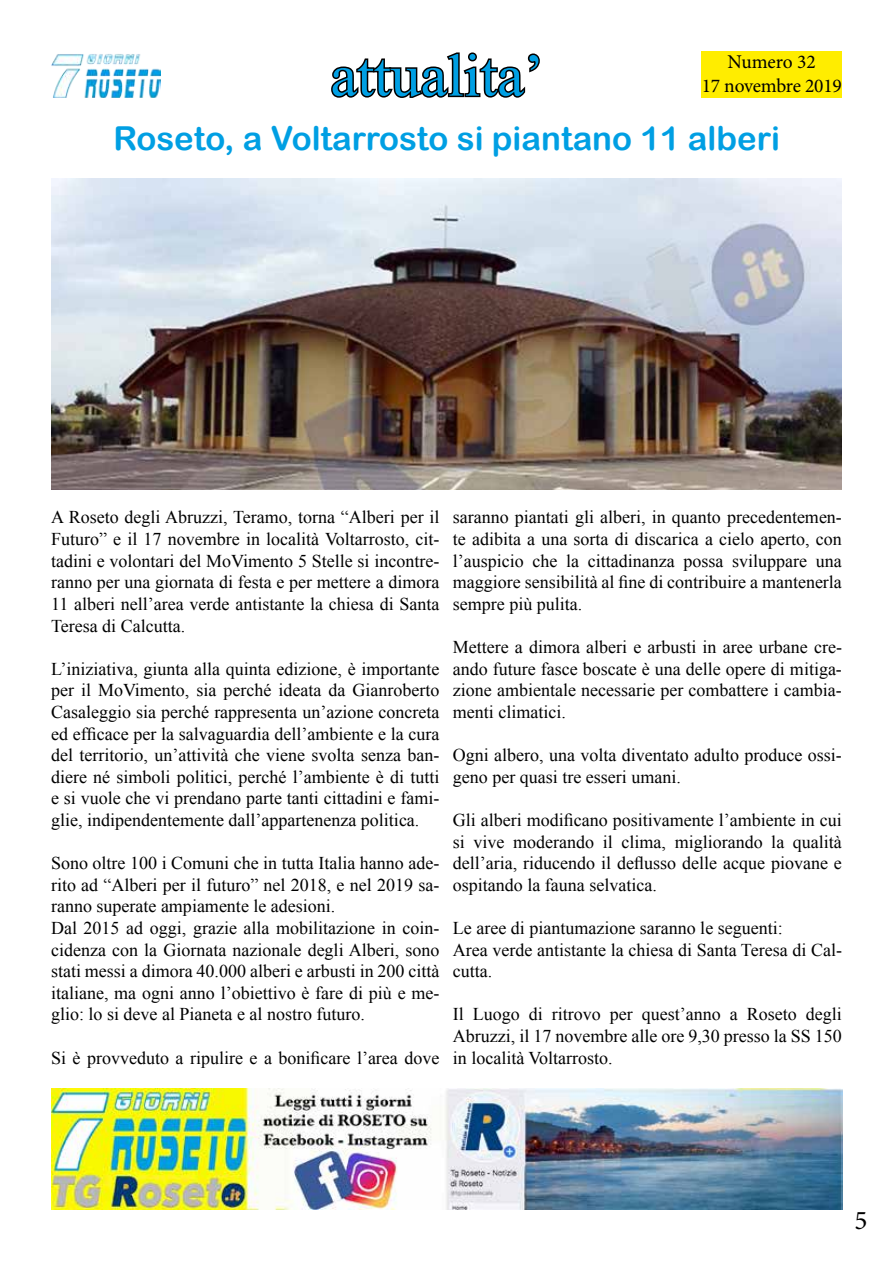
<style>
.page{position:relative;width:893px;height:1263px;background:#fff}
.page>*{position:absolute;margin:0;border:0;box-sizing:border-box;transform-origin:0 0}
.t1{font:60px "Times New Roman";color:#009fe3}
.t2{font:33px "Arial Rounded MT Bold";color:#009fe3}
.t3{font:27px "Minion Pro";color:#000}
.t4{font:19.5px/23.4px "Minion Pro";letter-spacing:-.01em;color:#000;text-align:center}
.t5{font:18px/21.6px "Times New Roman";color:#000;text-align:justify}
</style>
<div class="page">
<img style="left:51px;top:54px;width:110px;height:44px">
<svg style="left:331px;top:52px;width:209px;height:46px"></svg>
<img style="left:51px;top:1089px;width:791px;height:120px">
<img style="left:52px;top:179px;width:790px;height:310px">
<div style="left:702px;top:51px;width:140px;height:47px;background:#ffed00"></div>
<h1 class="t1" style="left:330px;top:35px;width:215px">attualita’</h1>
<p class="t4" style="left:702px;top:50px;width:142px">Numero 32<br>17 novembre 2019</p>
<h2 class="t2" style="left:114px;top:119px;width:668px">Roseto, a Voltarrosto si piantano 11 alberi</h2>
<p class="t5" style="left:51px;top:506px;width:390px">A Roseto degli Abruzzi, Teramo, torna “Alberi per il Futuro” e il 17 novembre in località Voltarrosto, cit&shy;tadini e volontari del MoVimento 5 Stelle si incontre&shy;ranno per una giornata di festa e per mettere a dimora 11 alberi nell’area verde antistante la chiesa di Santa Teresa di Calcutta.</p>
<p class="t5" style="left:51px;top:658px;width:390px">L’iniziativa, giunta alla quinta edizione, è importante per il MoVimento, sia perché ideata da Gianroberto Casaleggio sia perché rappresenta un’azione concreta ed efficace per la salvaguardia dell’ambiente e la cura del territorio, un’attività che viene svolta senza ban&shy;diere né simboli politici, perché l’ambiente è di tutti e si vuole che vi prendano parte tanti cittadini e fami&shy;glie, indipendentemente dall’appartenenza politica.</p>
<p class="t5" style="left:51px;top:852px;width:390px;text-align:left">Sono oltre 100 i Comuni che in tutta Italia hanno ade&shy;rito ad “Alberi per il futuro” nel 2018, e nel 2019 sa&shy;ranno superate ampiamente le adesioni.<br>Dal 2015 ad oggi, grazie alla mobilitazione in coin&shy;cidenza con la Giornata nazionale degli Alberi, sono stati messi a dimora 40.000 alberi e arbusti in 200 città italiane, ma ogni anno l’obiettivo è fare di più e me&shy;glio: lo si deve al Pianeta e al nostro futuro.</p>
<p class="t5" style="left:51px;top:1046px;width:390px">Si è provveduto a ripulire e a bonificare l’area dove</p>
<p class="t5" style="left:453px;top:506px;width:391px">saranno piantati gli alberi, in quanto precedentemen&shy;te adibita a una sorta di discarica a cielo aperto, con l’auspicio che la cittadinanza possa sviluppare una maggiore sensibilità al fine di contribuire a mantenerla sempre più pulita.</p>
<p class="t5" style="left:453px;top:636px;width:391px">Mettere a dimora alberi e arbusti in aree urbane cre&shy;ando future fasce boscate è una delle opere di mitiga&shy;zione ambientale necessarie per combattere i cambia&shy;menti climatici.</p>
<p class="t5" style="left:453px;top:744px;width:391px">Ogni albero, una volta diventato adulto produce ossi&shy;geno per quasi tre esseri umani.</p>
<p class="t5" style="left:453px;top:809px;width:391px">Gli alberi modificano positivamente l’ambiente in cui si vive moderando il clima, migliorando la qualità dell’aria, riducendo il deflusso delle acque piovane e ospitando la fauna selvatica.</p>
<p class="t5" style="left:453px;top:917px;width:391px;text-align:left">Le aree di piantumazione saranno le seguenti:<br>Area verde antistante la chiesa di Santa Teresa di Cal&shy;cutta.</p>
<p class="t5" style="left:453px;top:1003px;width:391px">Il Luogo di ritrovo per quest’anno a Roseto degli Abruzzi, il 17 novembre alle ore 9,30 presso la SS 150 in località Voltarrosto.</p>
<h3 class="t3" style="left:855px;top:1202px;width:14px">5</h3>
</div>
